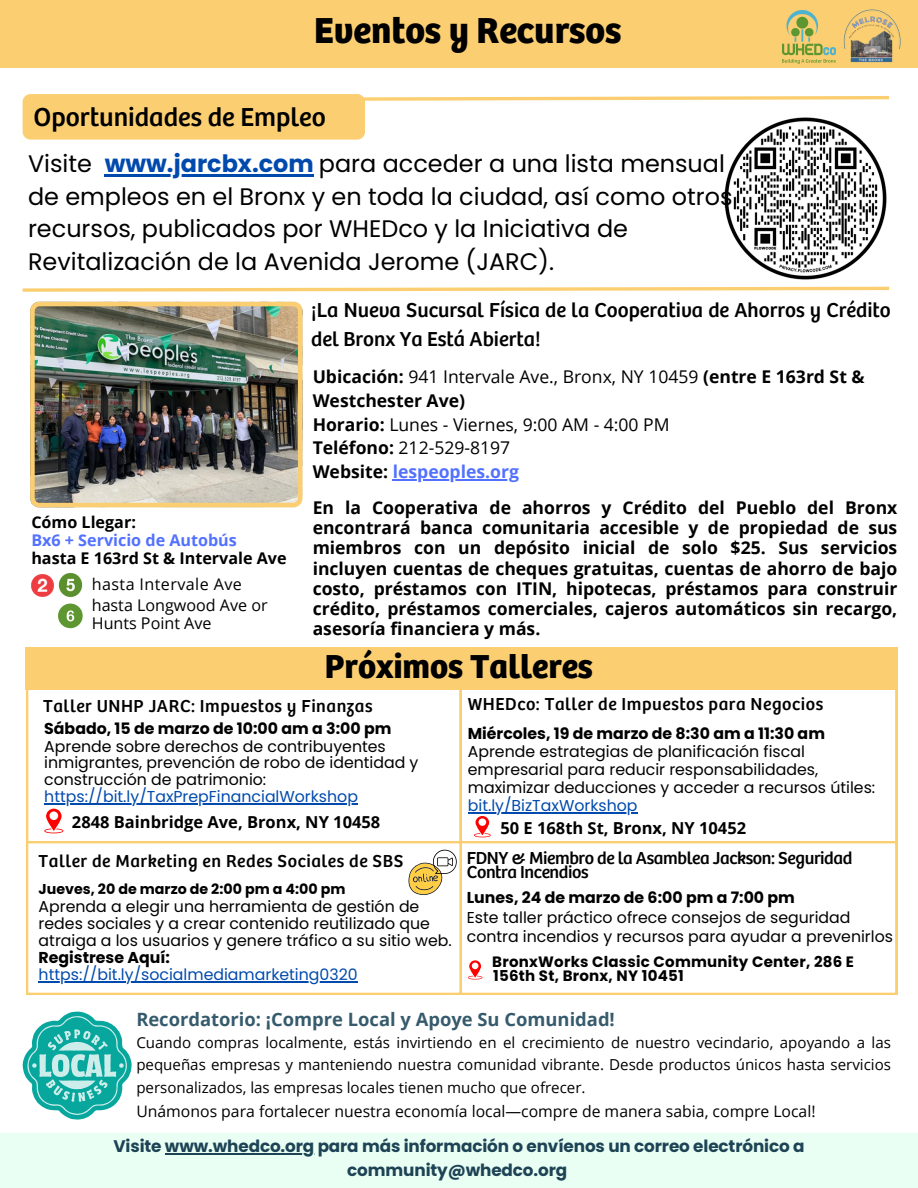
<style>
.page{position:relative;width:918px;height:1188px;background:#fff}
.page>*{position:absolute;margin:0;border:0;box-sizing:border-box;transform-origin:0 0}
.t1{font:700 37.5px "Bree";color:#000}
.t2{font:700 34.5px "Bree";color:#000}
.t3{font:27px "Bree";color:#000}
.t4{font:24px/32.7px "Poppins";color:#000}
.t5{font:21px/29.2px "Bree";color:#000}
.t6{font:700 18.45px "Open Sans";color:#365b6d}
.t7{font:18px "Bree";letter-spacing:.03em;color:#000}
.t8{font:18px/14.7px "Bree";letter-spacing:-.02em;color:#000}
.t9{font:700 17.55px/20.2px "Open Sans";color:#000;text-align:justify}
.t10{font:17.55px/23.7px "Open Sans";color:#000}
.t11{font:700 16.8px "Poppins";letter-spacing:-.005em;color:#1d4355}
.t12{font:700 16.5px "Open Sans";color:#000}
.t13{font:700 16.2px "Open Sans";color:#000}
.t14{font:700 16.2px "Open Sans";color:#5271ff}
.t15{font:16.05px/18px "Open Sans";color:#000}
.t16{font:16.05px "Open Sans";letter-spacing:.025em;color:#000}
.t17{font:15.75px/16.8px "Poppins";color:#000}
.t18{font:15.75px "Poppins";color:#004aad}
.t19{font:700 15.75px "Poppins";color:#000}
.t20{font:15.75px "Open Sans";color:#000}
.t21{font:15.15px/22.6px "Open Sans";color:#000;text-align:justify}
.t22{font:700 15px/14.7px "Poppins";letter-spacing:.015em;color:#000}
.t23{font:700 14.25px "Poppins";color:#000}
.s1{font-weight:700;color:#004aad}
.s2{font-weight:700}
.s3{font-weight:700;color:#5271ff}
</style>
<div class="page">
<div style="left:0;top:0;width:918px;height:68px;background:#fbcf71"></div>
<img style="left:835px;top:9px;width:66px;height:54px">
<img style="left:782px;top:10px;width:53px;height:53px">
<div style="left:23px;top:94px;width:342px;height:46px;background:#fbcf71;border-radius:8px"></div>
<img style="left:724px;top:117px;width:163px;height:163px">
<svg style="left:22px;top:286px;width:868px;height:6px"></svg>
<svg style="left:23px;top:1012px;width:109px;height:108px"></svg>
<svg style="left:357px;top:94px;width:533px;height:7px"></svg>
<hr style="left:105px;top:174px;width:209px;height:3px;background:#004aad">
<div style="left:0;top:1133px;width:918px;height:55px;background:#eafff4"></div>
<hr style="left:165px;top:1153px;width:149px;height:1px;background:#1d4355">
<svg style="left:461px;top:689px;width:436px;height:152px"></svg>
<svg style="left:26px;top:689px;width:435px;height:152px"></svg>
<div style="left:26px;top:648px;width:871px;height:41px;background:#fbcf71"></div>
<img style="left:30px;top:302px;width:272px;height:205px">
<svg style="left:462px;top:841px;width:435px;height:154px"></svg>
<svg style="left:26px;top:841px;width:435px;height:154px"></svg>
<img style="left:58px;top:572px;width:25px;height:26px">
<img style="left:31px;top:574px;width:23px;height:23px">
<div style="left:58px;top:604px;width:25px;height:24px;background:#5e9732;border-radius:50%"></div>
<svg style="left:67px;top:610px;width:7px;height:11px"></svg>
<hr style="left:393px;top:479px;width:126px;height:1px;background:#5271ff">
<svg style="left:468px;top:960px;width:14px;height:20px"></svg>
<hr style="left:44px;top:803px;width:314px;height:1px;background:#004aad">
<svg style="left:44px;top:809px;width:19px;height:24px"></svg>
<hr style="left:468px;top:812px;width:170px;height:2px;background:#004aad">
<svg style="left:474px;top:816px;width:17px;height:21px"></svg>
<hr style="left:39px;top:981px;width:319px;height:1px;background:#004aad">
<svg style="left:409px;top:850px;width:48px;height:45px"></svg>
<p class="t1" style="left:314px;top:12px;width:309px">Eventos y Recursos</p>
<p class="t3" style="left:33px;top:104px;width:294px">Oportunidades de Empleo</p>
<h1 class="t4" style="left:28px;top:147px;width:65px">Visite</h1>
<p class="t4" style="left:28px;top:147px;width:706px;text-indent:77px"><span class="s1">www.jarcbx.com</span> para acceder a una lista mensual de empleos en el Bronx y en toda la ciudad, así como otros recursos, publicados por WHEDco y la Iniciativa de Revitalización de la Avenida Jerome (JARC).</p>
<p class="t13" style="left:31px;top:511px;width:106px">Cómo Llegar:</p>
<p class="t14" style="left:31px;top:529px;width:207px">Bx6 + Servicio de Autobús</p>
<h1 class="t13" style="left:31px;top:547px;width:257px">hasta E 163rd St &amp; Intervale Ave</h1>
<p class="t16" style="left:92px;top:572px;width:152px">hasta Intervale Ave</p>
<p class="t15" style="left:92px;top:596px;width:177px">hasta Longwood Ave or<br>Hunts Point Ave</p>
<h6 class="t5" style="left:311px;top:296px;width:581px">¡La Nueva Sucursal Física de la Cooperativa de Ahorros y Crédito del Bronx Ya Está Abierta!</h6>
<h6 class="t10" style="left:313px;top:365px;width:554px"><span class="s2">Ubicación:</span> 941 Intervale Ave., Bronx, NY 10459 <span class="s2">(entre E 163rd St &amp; Westchester Ave)<br>Horario:</span> Lunes - Viernes, 9:00 AM - 4:00 PM<br><span class="s2">Teléfono:</span> 212-529-8197<br><span class="s2">Website:</span> <span class="s3">lespeoples.org</span></h6>
<p class="t9" style="left:313px;top:497px;width:586px">En la Cooperativa de ahorros y Crédito del Pueblo del Bronx encontrará banca comunitaria accesible y de propiedad de sus miembros con un depósito inicial de solo $25. Sus servicios incluyen cuentas de cheques gratuitas, cuentas de ahorro de bajo costo, préstamos con ITIN, hipotecas, préstamos para construir crédito, préstamos comerciales, cajeros automáticos sin recargo, asesoría financiera y más.</p>
<p class="t2" style="left:325px;top:649px;width:270px">Próximos Talleres</p>
<p class="t7" style="left:43px;top:697px;width:331px">Taller UNHP JARC: Impuestos y Finanzas</p>
<p class="t19" style="left:44px;top:717px;width:349px">Sábado, 15 de marzo de 10:00 am a 3:00 pm</p>
<h6 class="t17" style="left:44px;top:738px;width:376px">Aprende sobre derechos de contribuyentes inmigrantes, prevención de robo de identidad y construcción de patrimonio:</h6>
<p class="t18" style="left:44px;top:786px;width:315px">https://bit.ly/TaxPrepFinancialWorkshop</p>
<p class="t12" style="left:72px;top:810px;width:310px">2848 Bainbridge Ave, Bronx, NY 10458</p>
<p class="t7" style="left:39px;top:852px;width:366px">Taller de Marketing en Redes Sociales de SBS</p>
<p class="t23" style="left:39px;top:879px;width:308px">Jueves, 20 de marzo de 2:00 pm a 4:00 pm</p>
<h6 class="t17" style="left:39px;top:898px;width:415px">Aprenda a elegir una herramienta de gestión de redes sociales y a crear contenido reutilizado que atraiga a los usuarios y genere tráfico a su sitio web.<br><span class="s2">Registrese Aquí:</span></h6>
<p class="t18" style="left:39px;top:963px;width:321px">https://bit.ly/socialmediamarketing0320</p>
<p class="t7" style="left:468px;top:695px;width:357px">WHEDco: Taller de Impuestos para Negocios</p>
<h5 class="t19" style="left:468px;top:723px;width:359px">Miércoles, 19 de marzo de 8:30 am a 11:30 am</h5>
<h5 class="t17" style="left:468px;top:743px;width:409px;line-height:18px">Aprende estrategias de planificación fiscal empresarial para reducir responsabilidades, maximizar deducciones y acceder a recursos útiles:</h5>
<p class="t18" style="left:468px;top:795px;width:171px">bit.ly/BizTaxWorkshop</p>
<h6 class="t12" style="left:501px;top:816px;width:247px">50 E 168th St, Bronx, NY 10452</h6>
<h5 class="t8" style="left:467px;top:851px;width:387px">FDNY &amp; Miembro de la Asamblea Jackson: Seguridad<br>Contra Incendios</h5>
<p class="t19" style="left:467px;top:886px;width:330px">Lunes, 24 de marzo de 6:00 pm a 7:00 pm</p>
<p class="t17" style="left:467px;top:908px;width:428px;line-height:19.2px">Este taller práctico ofrece consejos de seguridad contra incendios y recursos para ayudar a prevenirlos</p>
<p class="t22" style="left:492px;top:954px;width:363px">BronxWorks Classic Community Center, 286 E<br>156th St, Bronx, NY 10451</p>
<h2 class="t6" style="left:136px;top:1006px;width:480px">Recordatorio: ¡Compre Local y Apoye Su Comunidad!</h2>
<p class="t21" style="left:136px;top:1030px;width:756px">Cuando compras localmente, estás invirtiendo en el crecimiento de nuestro vecindario, apoyando a las pequeñas empresas y manteniendo nuestra comunidad vibrante. Desde productos únicos hasta servicios personalizados, las empresas locales tienen mucho que ofrecer.</p>
<h3 class="t20" style="left:136px;top:1100px;width:681px">Unámonos para fortalecer nuestra economía local—compre de manera sabia, compre Local!</h3>
<p class="t11" style="left:113px;top:1134px;width:693px">Visite www.whedco.org para más información o envíenos un correo electrónico a</p>
<h4 class="t11" style="left:347px;top:1158px;width:221px">community@whedco.org</h4>
</div>
